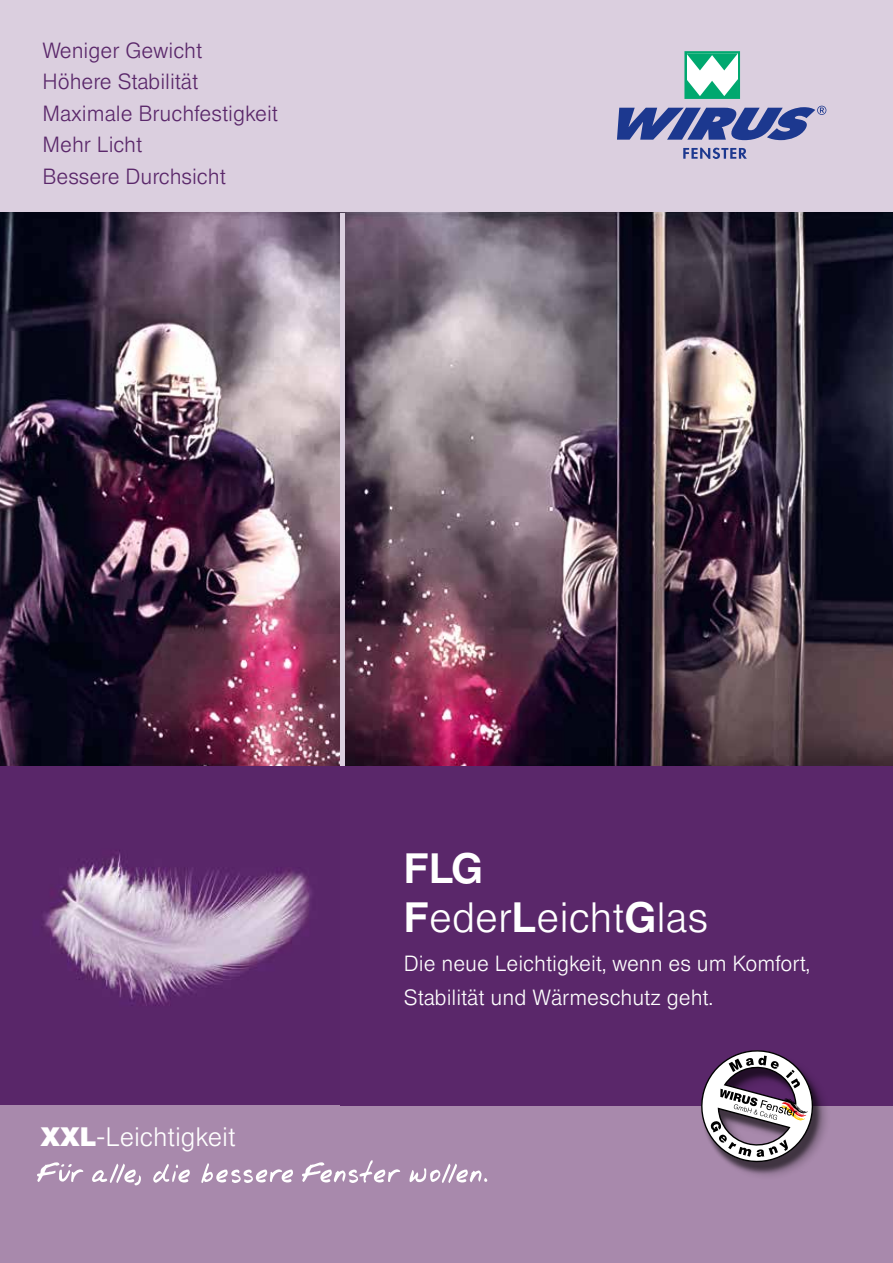
<style>
.page{position:relative;width:893px;height:1263px;background:#fff}
.page>*{position:absolute;margin:0;border:0;box-sizing:border-box;transform-origin:0 0}
.t1{font:300 40.5px/48.6px "Europa Gro SBOP";color:#fff}
.t2{font:300 25.5px "Europa Gro SBOP";color:#fff}
.t3{font:300 21px/31.5px "Europa Gro SBOP";color:#5a276a}
.t4{font:300 21px/34.5px "Europa Gro SBOP";color:#fff}
.s1{font-weight:700}
.s2{font-weight:500}
</style>
<div class="page">
<img style="left:0;top:765px;width:340px;height:341px">
<div style="left:0;top:0;width:893px;height:213px;background:#dbcfdf"></div>
<svg style="left:684px;top:51px;width:56px;height:48px;background:#80d3b7"></svg>
<svg style="left:617px;top:106px;width:209px;height:34px"></svg>
<svg style="left:683px;top:148px;width:64px;height:11px"></svg>
<div style="left:0;top:1106px;width:893px;height:157px;background:#a889ac"></div>
<div style="left:340px;top:765px;width:553px;height:341px;background:#5a276a"></div>
<div style="left:704px;top:1053px;width:128px;height:128px;background:#000;opacity:.25"></div>
<div style="left:701px;top:1054px;width:121px;height:121px;background:#000;opacity:.5"></div>
<svg style="left:701px;top:1050px;width:118px;height:118px"></svg>
<img style="left:0;top:213px;width:893px;height:552px">
<svg style="left:37px;top:1160px;width:450px;height:25px"></svg>
<div style="left:340px;top:213px;width:5px;height:552px;background:#dbcfdf"></div>
<p class="t3" style="left:43px;top:34px;width:237px">Weniger Gewicht<br>Höhere Stabilität<br>Maximale Bruchfestigkeit<br>Mehr Licht<br>Bessere Durchsicht</p>
<p class="t2" style="left:40px;top:1121px;width:197px"><span class="s1">XXL</span>-Leichtigkeit</p>
<h1 class="t1" style="left:404px;top:844px;width:306px"><span class="s2">FLG<br>F</span>eder<span class="s2">L</span>eicht<span class="s2">G</span>las</h1>
<p class="t4" style="left:404px;top:946px;width:407px">Die neue Leichtigkeit, wenn es um Komfort,<br>Stabilität und Wärmeschutz geht.</p>
</div>
